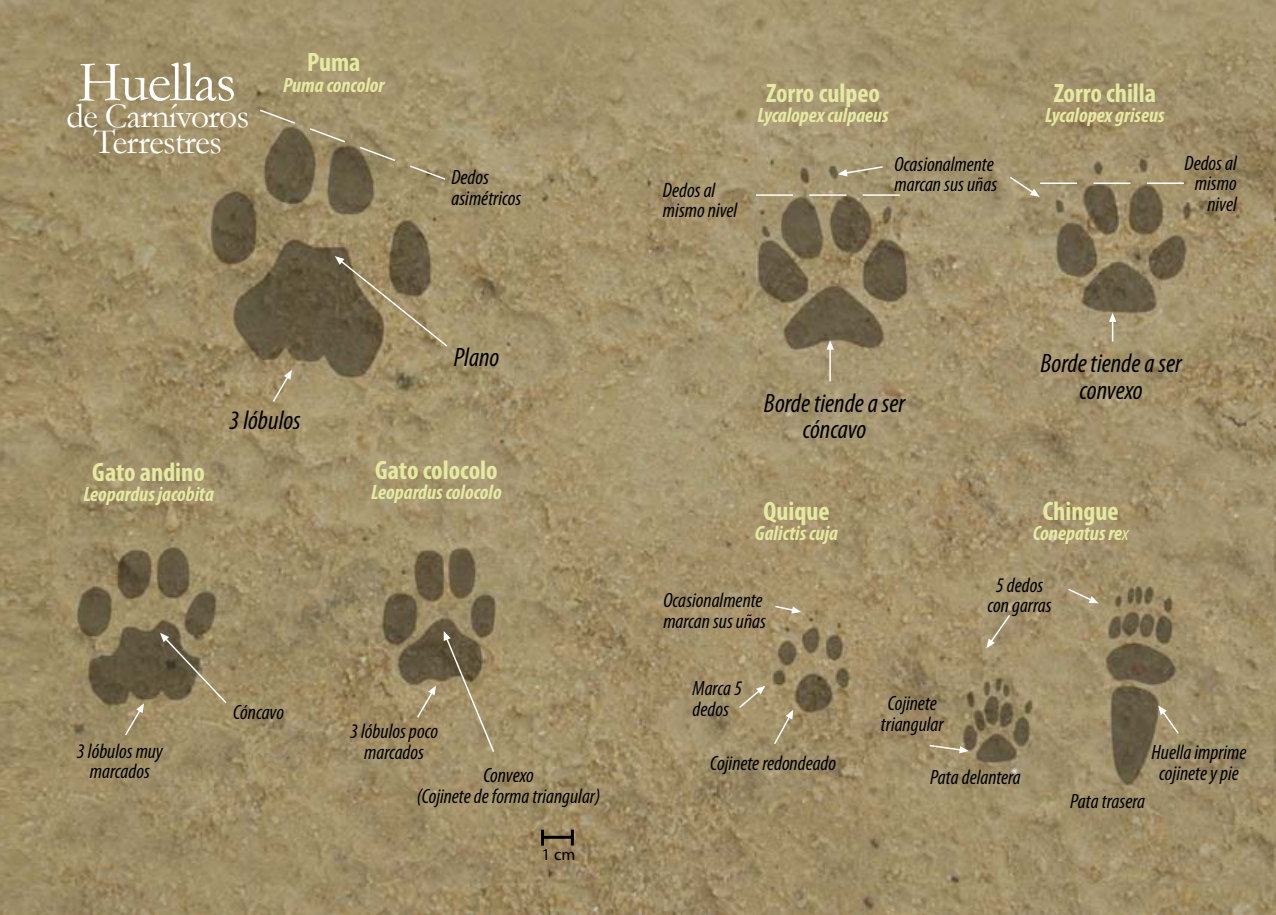
<style>
.page{position:relative;width:1276px;height:915px;background:#fff}
.page>*{position:absolute;margin:0;border:0;box-sizing:border-box;transform-origin:0 0}
.t1{font:58.05px "Garamond";letter-spacing:-.025em;color:#fff}
.t2{font:35.55px/26.1px "Garamond";letter-spacing:-.025em;color:#fff;text-align:center}
.t3{font:700 condensed 26.7px "Myriad Pro";color:#e5e9a1}
.t4{font:italic condensed 26.7px/26.7px "Myriad Pro";color:#000;text-align:center}
.t5{font:italic condensed 20.7px/20.7px "Myriad Pro";color:#000;text-align:center}
.t6{font:italic 700 condensed 20.7px "Myriad Pro";color:#e5e9a1}
.t7{font:16.65px "Myriad Pro";color:#000}
.s1{font-weight:400}
</style>
<div class="page">
<img style="left:0;top:0;width:1276px;height:914px">
<hr style="left:571px;top:828px;width:3px;height:16px;background:#000">
<hr style="left:541px;top:829px;width:3px;height:16px;background:#000">
<hr style="left:571px;top:829px;width:3px;height:16px;background:#000">
<hr style="left:543px;top:835px;width:30px;height:3px;background:#000">
<svg style="left:258px;top:108px;width:195px;height:75px;background:#928461"></svg>
<svg style="left:335px;top:256px;width:114px;height:92px;background:#887958"></svg>
<svg style="left:271px;top:369px;width:21px;height:34px"></svg>
<svg style="left:160px;top:632px;width:68px;height:72px;background:#87795a"></svg>
<svg style="left:444px;top:630px;width:51px;height:123px;background:#948462"></svg>
<svg style="left:415px;top:685px;width:21px;height:34px"></svg>
<svg style="left:124px;top:702px;width:20px;height:34px"></svg>
<svg style="left:838px;top:165px;width:46px;height:11px"></svg>
<svg style="left:756px;top:194px;width:149px;height:2px"></svg>
<svg style="left:1008px;top:175px;width:181px;height:22px;background:#a19270"></svg>
<svg style="left:826px;top:340px;width:8px;height:9px"></svg>
<hr style="left:829px;top:349px;width:2px;height:32px;background:#fff">
<svg style="left:1109px;top:312px;width:7px;height:29px"></svg>
<svg style="left:773px;top:604px;width:28px;height:9px"></svg>
<svg style="left:772px;top:709px;width:21px;height:36px"></svg>
<svg style="left:737px;top:685px;width:28px;height:24px"></svg>
<svg style="left:928px;top:743px;width:41px;height:10px"></svg>
<svg style="left:986px;top:612px;width:25px;height:36px"></svg>
<svg style="left:1066px;top:587px;width:32px;height:16px"></svg>
<svg style="left:1158px;top:705px;width:22px;height:30px"></svg>
<h1 class="t1" style="left:78px;top:47px;width:160px">Huellas</h1>
<h2 class="t2" style="left:66px;top:102px;width:184px">de Carnívoros<br>Terrestres</h2>
<p class="t3" style="left:307px;top:46px;width:55px">Puma</p>
<p class="t6" style="left:283px;top:72px;width:103px">Puma concolor</p>
<p class="t3" style="left:766px;top:76px;width:115px">Zorro culpeo</p>
<p class="t6" style="left:757px;top:102px;width:133px">Lycalopex culpaeus</p>
<p class="t5" style="left:451px;top:166px;width:71px;text-align:left">Dedos asimétricos</p>
<p class="t5" style="left:663px;top:179px;width:76px;text-align:left">Dedos al mismo nivel</p>
<p class="t5" style="left:894px;top:153px;width:104px;text-align:left">Ocasionalmente marcan sus uñas</p>
<p class="t3" style="left:1053px;top:76px;width:104px">Zorro chilla</p>
<p class="t6" style="left:1045px;top:102px;width:121px">Lycalopex griseus</p>
<p class="t5" style="left:1184px;top:152px;width:54px;text-align:right">Dedos al mismo nivel</p>
<p class="t3" style="left:92px;top:454px;width:114px">Gato andino</p>
<p class="t6" style="left:83px;top:480px;width:132px">Leopardus jacobita</p>
<p class="t4" style="left:229px;top:406px;width:73px">3 lóbulos</p>
<p class="t4" style="left:454px;top:343px;width:47px">Plano</p>
<p class="t3" style="left:375px;top:453px;width:124px">Gato colocolo</p>
<p class="t6" style="left:371px;top:479px;width:132px">Leopardus colocolo</p>
<p class="t4" style="left:764px;top:389px;width:143px">Borde tiende a ser cóncavo</p>
<p class="t3" style="left:763px;top:494px;width:68px">Quique</p>
<p class="t6" style="left:755px;top:520px;width:85px">Galictis cuja</p>
<p class="t4" style="left:1040px;top:350px;width:143px">Borde tiende a ser convexo</p>
<p class="t3" style="left:1042px;top:494px;width:78px">Chingue</p>
<p class="t6" style="left:1032px;top:520px;width:98px">Conepatus re<span class="s1">x</span></p>
<p class="t5" style="left:77px;top:740px;width:88px">3 lóbulos muy marcados</p>
<p class="t5" style="left:233px;top:701px;width:52px">Cóncavo</p>
<p class="t5" style="left:350px;top:720px;width:89px">3 lóbulos poco marcados</p>
<p class="t5" style="left:417px;top:764px;width:185px">Convexo<br>(Cojinete de forma triangular)</p>
<p class="t7" style="left:542px;top:844px;width:35px">1 cm</p>
<p class="t5" style="left:663px;top:589px;width:104px;text-align:left">Ocasionalmente marcan sus uñas</p>
<p class="t5" style="left:692px;top:677px;width:51px;text-align:left">Marca 5 dedos</p>
<p class="t5" style="left:710px;top:751px;width:127px">Cojinete redondeado</p>
<p class="t5" style="left:987px;top:574px;width:66px">5 dedos con garras</p>
<p class="t5" style="left:881px;top:692px;width:64px">Cojinete triangular</p>
<p class="t5" style="left:930px;top:766px;width:92px">Pata delantera</p>
<p class="t5" style="left:1151px;top:741px;width:97px">Huella imprime cojinete y pie</p>
<p class="t5" style="left:1070px;top:790px;width:76px">Pata trasera</p>
</div>
